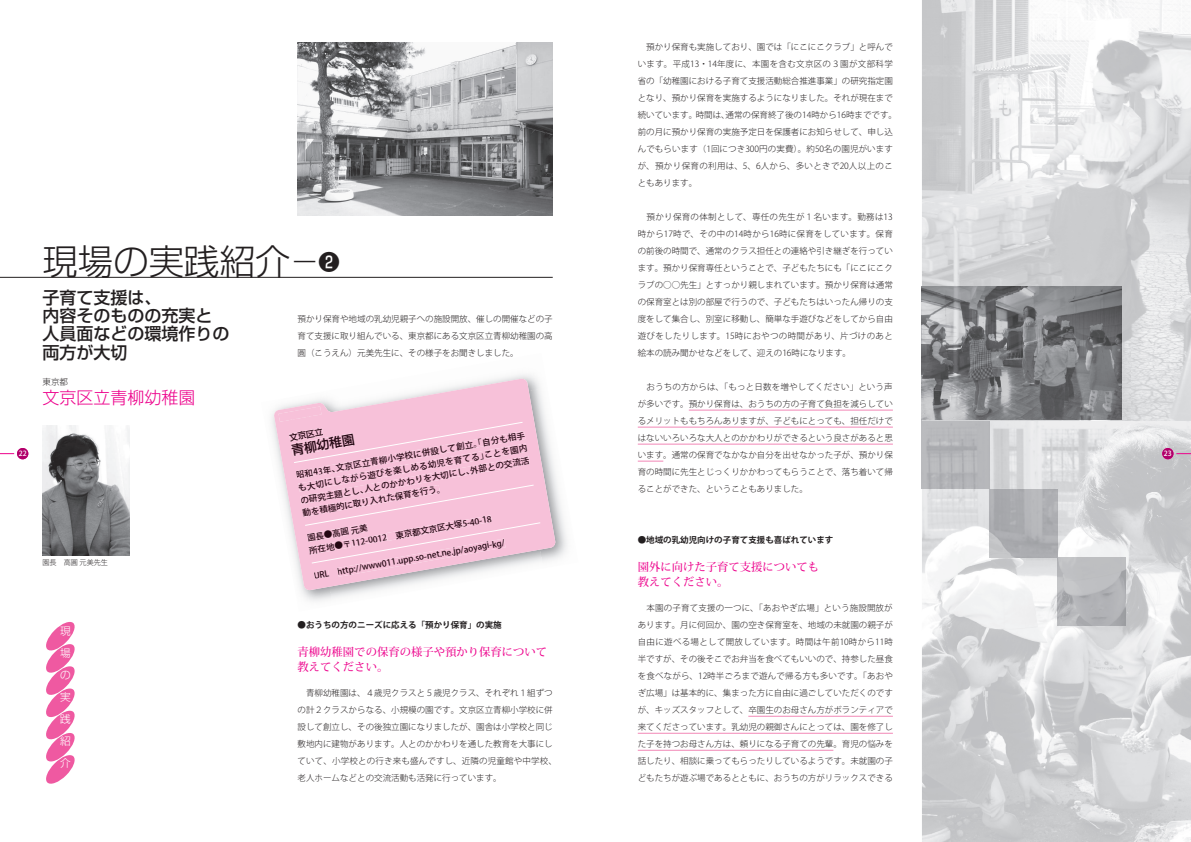
<style>
.page{position:relative;width:1191px;height:842px;background:#fff}
.page>*{position:absolute;margin:0;border:0;box-sizing:border-box;transform-origin:0 0}
.t1{font:35.4px "Shin Go Pro Light 90 pv RKSJ H";color:#231f20}
.t2{font:17px/18.4px "Shin Go Pro Medium 90 pv RKSJ H";color:#231f20}
.t3{font:17px "Shin Go Pro Light 90 pv RKSJ H";color:#ed028c}
.t4{font:12.8px "Shin Go Pro Medium 90 pv RKSJ H";color:#230712}
.t5{font:11.3px/14.2px "Koz Min Pro Medium 90 pv RKSJ H";color:#ed028c}
.t6{font:10.6px/22px "Shin Go Pro Light 90 pv RKSJ H";color:#fff;text-align:justify}
.t7{font:8.5px/17px "Koz Go Pro Light 90 pv RKSJ H";color:#231f20;text-align:justify}
.t8{font:8.5px/12.8px "Koz Go Std Medium 90 pv RKSJ H";color:#230712;text-align:justify}
.t9{font:8.5px "Koz Go Pro Bold 90 pv RKSJ H";color:#231f20}
.t10{font:8.5px "Shin Go Pro Medium 90 pv RKSJ H";color:#230712}
.t11{font:7.1px "Koz Go Pro Light 90 pv RKSJ H";color:#231f20}
.t12{font:7.1px "Koz Go Std Medium 90 pv RKSJ H";color:#fff}
.s1{font-family:"Shin Go Pro Medium 90 pv RKSJ H"}
</style>
<div class="page">
<svg style="left:274px;top:378px;width:282px;height:213px"></svg>
<svg style="left:279px;top:406px;width:262px;height:173px;background:#f5c6db"></svg>
<div style="left:17px;top:448px;width:11px;height:11px;background:#b0016a;border-radius:50%"></div>
<svg style="left:0;top:453px;width:14px;height:1px"></svg>
<hr style="left:0;top:277px;width:553px;height:1px;background:#231f20">
<img style="left:43px;top:426px;width:86px;height:129px">
<svg style="left:46px;top:622px;width:29px;height:162px"></svg>
<img style="left:298px;top:43px;width:255px;height:173px">
<img style="left:957px;top:421px;width:234px;height:71px">
<img style="left:922px;top:489px;width:35px;height:353px">
<img style="left:956px;top:492px;width:35px;height:350px">
<img style="left:1026px;top:492px;width:165px;height:72px">
<img style="left:991px;top:557px;width:35px;height:285px">
<img style="left:1026px;top:564px;width:34px;height:278px">
<img style="left:1095px;top:564px;width:96px;height:278px">
<img style="left:1060px;top:625px;width:35px;height:217px">
<div style="left:1162px;top:448px;width:12px;height:11px;background:#b0016a;border-radius:50%"></div>
<svg style="left:1176px;top:453px;width:15px;height:1px"></svg>
<hr style="left:689px;top:410px;width:204px;height:1px;background:#f287b6">
<hr style="left:638px;top:427px;width:255px;height:1px;background:#f287b6">
<hr style="left:638px;top:444px;width:255px;height:1px;background:#f287b6">
<svg style="left:638px;top:461px;width:25px;height:1px"></svg>
<hr style="left:748px;top:716px;width:145px;height:1px;background:#f287b6">
<hr style="left:638px;top:733px;width:255px;height:1px;background:#f287b6">
<hr style="left:638px;top:750px;width:195px;height:1px;background:#f287b6">
<img style="left:922px;top:421px;width:67px;height:68px">
<img style="left:989px;top:489px;width:68px;height:68px">
<img style="left:1057px;top:557px;width:68px;height:68px">
<img style="left:922px;top:0;width:208px;height:313px">
<img style="left:1130px;top:0;width:61px;height:421px">
<img style="left:1099px;top:313px;width:31px;height:108px">
<img style="left:922px;top:420px;width:170px;height:1px">
<img style="left:922px;top:286px;width:200px;height:134px">
<p class="t12" style="left:19px;top:451px;width:9px">22</p>
<h1 class="t1" style="left:43px;top:248px;width:299px">現場の実践紹介<span class="s1">─</span> <sup>❷</sup></h1>
<h2 class="t2" style="left:43px;top:290px;width:189px">子育て支援は、<br>内容そのものの充実と人員面などの環境作りの両方が大切</h2>
<p class="t7" style="left:43px;top:375px;width:27px">東京都</p>
<h2 class="t3" style="left:43px;top:391px;width:155px">文京区立青柳幼稚園</h2>
<p class="t7" style="left:298px;top:312px;width:257px">預かり保育や地域の乳幼児親子への施設開放、催しの開催などの子育て支援に取り組んでいる、東京都にある文京区立青柳幼稚園の高圓（こうえん）元美先生に、その様子をお聞きしました。</p>
<p class="t11" style="left:43px;top:559px;width:67px">園長　高圓 元美先生</p>
<p class="t10" style="left:289px;top:434px;width:36px;rotate:-10deg">文京区立</p>
<p class="t8" style="left:295px;top:470px;width:234px;rotate:-10deg">昭和43年、文京区立青柳小学校に併設して創立。「自分も相手も大切にしながら遊びを楽しめる幼児を育てる」ことを園内の研究主題とし、人とのかかわりを大切にし、外部との交流活動を積極的に取り入れた保育を行う。</p>
<p class="t8" style="left:306px;top:533px;width:187px;rotate:-10deg">園長●高圓元美<br>所在地●〒112-0012 東京都文京区大塚5-40-18</p>
<h3 class="t4" style="left:291px;top:445px;width:65px;rotate:-10deg">青柳幼稚園</h3>
<p class="t8" style="left:313px;top:571px;width:195px;rotate:-10deg">URL http://www011.upp.so-net.ne.jp/aoyagi-kg/</p>
<p class="t6" style="left:60px;top:621px;width:12px">現場の実践紹介</p>
<p class="t9" style="left:298px;top:622px;width:206px">●おうちの方のニーズに応える「預かり保育」の実施</p>
<h3 class="t5" style="left:298px;top:647px;width:251px">青柳幼稚園での保育の様子や預かり保育について教えてください。</h3>
<p class="t7" style="left:298px;top:686px;width:261px;text-align:left">　青柳幼稚園は、４歳児クラスと５歳児クラス、それぞれ１組ずつの計２クラスからなる、小規模の園です。文京区立青柳小学校に併設して創立し、その後独立園になりましたが、園舎は小学校と同じ敷地内に建物があります。人とのかかわりを通した教育を大事にしていて、小学校との行き来も盛んですし、近隣の児童館や中学校、老人ホームなどとの交流活動も活発に行っています。</p>
<p class="t7" style="left:638px;top:40px;width:261px;text-align:left">　預かり保育も実施しており、園では「にこにこクラブ」と呼んでいます。平成13・14年度に、本園を含む文京区の３園が文部科学省の「幼稚園における子育て支援活動総合推進事業」の研究指定園となり、預かり保育を実施するようになりました。それが現在まで続いています。時間は、通常の保育終了後の14時から16時までです。前の月に預かり保育の実施予定日を保護者にお知らせして、申し込んでもらいます（1回につき300円の実費）。約50名の園児がいますが、預かり保育の利用は、5、6人から、多いときで20人以上のこともあります。</p>
<p class="t7" style="left:638px;top:210px;width:257px">　預かり保育の体制として、専任の先生が１名います。勤務は13時から17時で、その中の14時から16時に保育をしています。保育の前後の時間で、通常のクラス担任との連絡や引き継ぎを行っています。預かり保育専任ということで、子どもたちにも「にこにこクラブの○○先生」とすっかり親しまれています。預かり保育は通常の保育室とは別の部屋で行うので、子どもたちはいったん帰りの支度をして集合し、別室に移動し、簡単な手遊びなどをしてから自由遊びをしたりします。15時におやつの時間があり、片づけのあと絵本の読み聞かせなどをして、迎えの16時になります。</p>
<p class="t7" style="left:638px;top:380px;width:257px">　おうちの方からは、「もっと日数を増やしてください」という声が多いです。預かり保育は、おうちの方の子育て負担を減らしているメリットももちろんありますが、子どもにとっても、担任だけではないいろいろな大人とのかかわりができるという良さがあると思います。通常の保育でなかなか自分を出せなかった子が、預かり保育の時間に先生とじっくりかかわってもらうことで、落ち着いて帰ることができた、ということもありました。</p>
<p class="t9" style="left:638px;top:537px;width:197px">●地域の乳幼児向けの子育て支援も喜ばれています</p>
<h3 class="t5" style="left:638px;top:562px;width:183px">園外に向けた子育て支援についても教えてください。</h3>
<p class="t7" style="left:638px;top:601px;width:257px">　本園の子育て支援の一つに、「あおやぎ広場」という施設開放があります。月に何回か、園の空き保育室を、地域の未就園の親子が自由に遊べる場として開放しています。時間は午前10時から11時半ですが、その後そこでお弁当を食べてもいいので、持参した昼食を食べながら、12時半ごろまで遊んで帰る方も多いです。「あおやぎ広場」は基本的に、集まった方に自由に過ごしていただくのですが、キッズスタッフとして、卒園生のお母さん方がボランティアで来てくださっています。乳幼児の親御さんにとっては、園を修了した子を持つお母さん方は、頼りになる子育ての先輩。育児の悩みを話したり、相談に乗ってもらったりしているようです。未就園の子どもたちが遊ぶ場であるとともに、おうちの方がリラックスできる</p>
<p class="t12" style="left:1164px;top:451px;width:9px">23</p>
</div>
